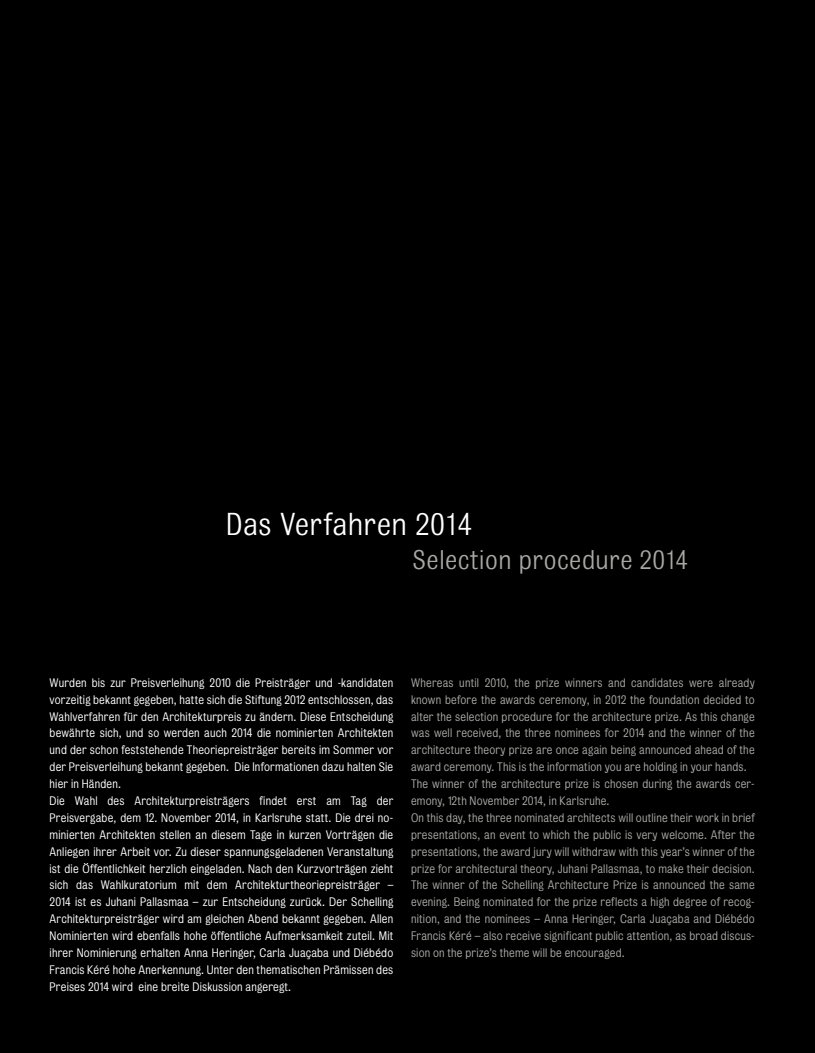
<style>
.page{position:relative;width:815px;height:1053px;background:#fff}
.page>*{position:absolute;margin:0;border:0;box-sizing:border-box;transform-origin:0 0}
.t1{font:33.75px "Bulldog";letter-spacing:-.01em;color:#fff}
.t2{font:28.75px "Bulldog";letter-spacing:-.005em;color:#a8a8a5}
.t3{font:300 11.25px/16.9px "Bureau Grot";letter-spacing:.02em;color:#fff}
.t4{font:300 11.25px/16.9px "Bureau Grot";letter-spacing:.02em;color:#a8a8a5}
</style>
<div class="page">
<div style="left:0;top:0;width:815px;height:1052px;background:#000"></div>
<h1 class="t1" style="left:225px;top:506px;width:249px">Das Verfahren 2014</h1>
<h2 class="t2" style="left:412px;top:544px;width:278px">Selection procedure 2014</h2>
<p class="t3" style="left:50px;top:674px;width:345px">Wurden bis zur Preisverleihung 2010 die Preisträger und -kandidaten vorzeitig bekannt gegeben, hatte sich die Stiftung 2012 entschlossen, das Wahlverfahren für den Architekturpreis zu ändern. Diese Entscheidung bewährte sich, und so werden auch 2014 die nominierten Architekten und der schon feststehende Theoriepreisträger bereits im Sommer vor der Preisverleihung bekannt gegeben. Die Informationen dazu halten Sie hier in Händen.<br>Die Wahl des Architekturpreisträgers findet erst am Tag der Preisvergabe, dem 12. November 2014, in Karlsruhe statt. Die drei no&shy;minierten Architekten stellen an diesem Tage in kurzen Vorträgen die Anliegen ihrer Arbeit vor. Zu dieser spannungsgeladenen Veranstaltung ist die Öffentlichkeit herzlich eingeladen. Nach den Kurzvorträgen zieht sich das Wahlkuratorium mit dem Architekturtheoriepreisträger – 2014 ist es Juhani Pallasmaa – zur Entscheidung zurück. Der Schelling Architekturpreisträger wird am gleichen Abend bekannt gegeben. Allen Nominierten wird ebenfalls hohe öffentliche Aufmerksamkeit zuteil. Mit ihrer Nominierung erhalten Anna Heringer, Carla Juaçaba und Diébédo Francis Kéré hohe Anerkennung. Unter den thematischen Prämissen des Preises 2014 wird eine breite Diskussion angeregt.</p>
<p class="t4" style="left:411px;top:674px;width:345px">Whereas until 2010, the prize winners and candidates were already known before the awards ceremony, in 2012 the foundation decided to alter the selection procedure for the architecture prize. As this change was well received, the three nominees for 2014 and the winner of the architecture theory prize are once again being announced ahead of the award ceremony. This is the information you are holding in your hands.<br>The winner of the architecture prize is chosen during the awards cer&shy;emony, 12th November 2014, in Karlsruhe.<br>On this day, the three nominated architects will outline their work in brief presentations, an event to which the public is very welcome. After the presentations, the award jury will withdraw with this year’s winner of the prize for architectural theory, Juhani Pallasmaa, to make their decision.<br>The winner of the Schelling Architecture Prize is announced the same evening. Being nominated for the prize reflects a high degree of recog&shy;nition, and the nominees – Anna Heringer, Carla Juaçaba and Diébédo Francis Kéré – also receive significant public attention, as broad discus&shy;sion on the prize’s theme will be encouraged.</p>
</div>
